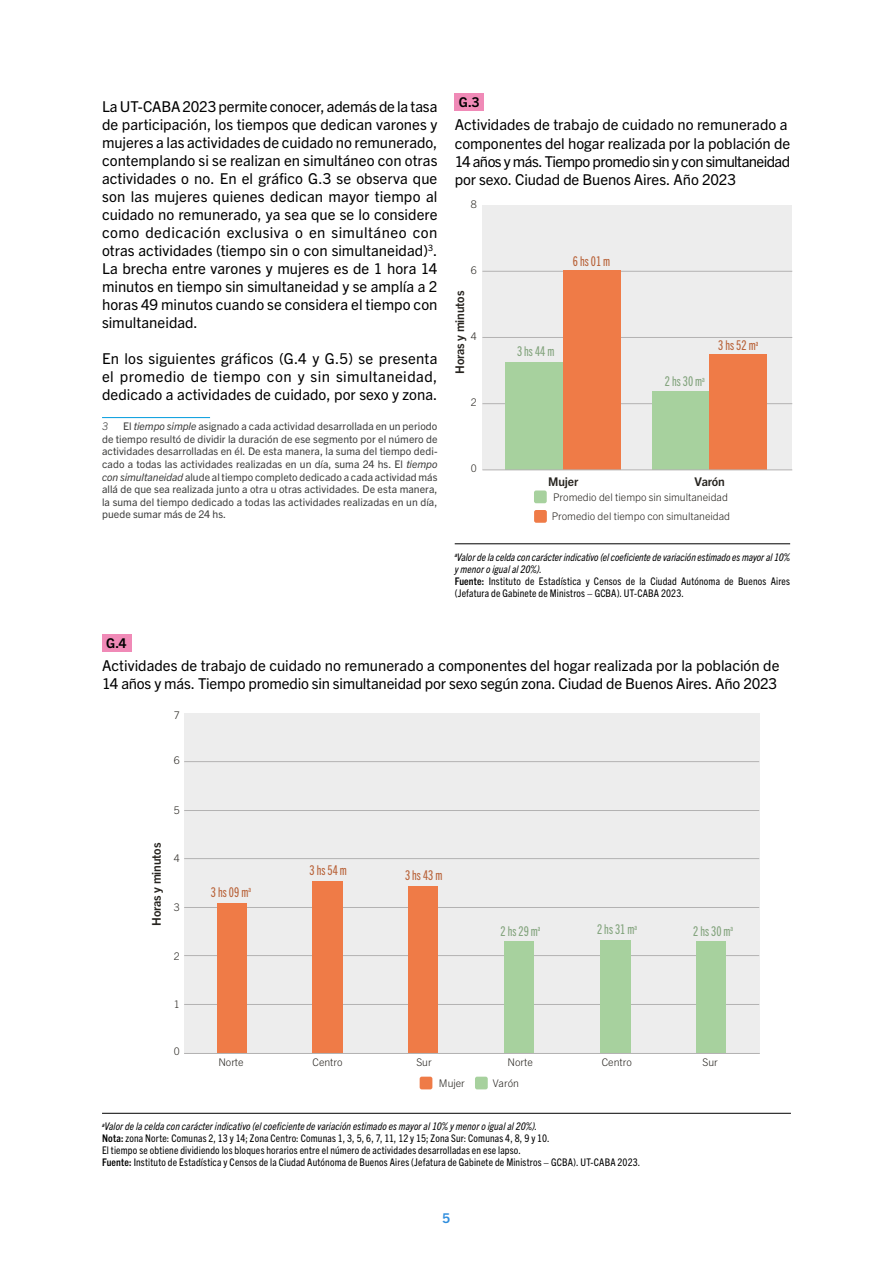
<style>
.page{position:relative;width:893px;height:1263px;background:#fff}
.page>*{position:absolute;margin:0;border:0;box-sizing:border-box;transform-origin:0 0}
.t1{font:15px/18px "Trade Gothic Next LT Pro";letter-spacing:-.005em;color:#000}
.t2{font:13.5px "Trade Gothic Next LT Pro Cm";color:#82a37c}
.t3{font:13.5px "Trade Gothic Next LT Pro Cm";color:#b86137}
.t4{font:700 13.5px "Trade Gothic Next LT Pro";color:#000}
.t5{font:700 13.5px "Trade Gothic Next LT Pro";color:#2f8ddd}
.t6{font:700 12px "Trade Gothic Next LT Pro";letter-spacing:-.01em;color:#26231e}
.t7{font:condensed 10.5px/12px "Trade Gothic Next LT Pro";letter-spacing:.015em;color:#000}
.t8{font:10.5px/12.6px "Trade Gothic Next LT Pro";letter-spacing:.005em;color:#3c3c3b;text-align:justify}
.t9{font:300 10.5px "Trade Gothic Next LT Pro";color:#26231e}
.t10{font:italic 300 10.5px "Trade Gothic Next LT Pro";color:#3c3c3b}
.s1{font-style:italic}
.s2{font-weight:700}
</style>
<div class="page">
<div style="left:455px;top:94px;width:29px;height:17px;background:#f08ab7"></div>
<hr style="left:455px;top:543px;width:335px;height:1px;background:#000">
<div style="left:534px;top:510px;width:13px;height:13px;background:#ef7b47;border-radius:2px"></div>
<div style="left:534px;top:490px;width:13px;height:13px;background:#a7d19e;border-radius:2px"></div>
<div style="left:482px;top:205px;width:310px;height:265px;background:#ededed"></div>
<hr style="left:482px;top:403px;width:310px;height:1px;background:#b3b2b2">
<hr style="left:482px;top:337px;width:310px;height:1px;background:#b3b2b2">
<hr style="left:482px;top:271px;width:310px;height:1px;background:#b3b2b2">
<div style="left:506px;top:362px;width:57px;height:108px;background:#a7d19e"></div>
<div style="left:563px;top:271px;width:58px;height:199px;background:#ef7b47"></div>
<div style="left:652px;top:391px;width:58px;height:79px;background:#a7d19e"></div>
<div style="left:710px;top:355px;width:57px;height:115px;background:#ef7b47"></div>
<hr style="left:482px;top:469px;width:310px;height:1px;background:#b3b2b2">
<hr style="left:102px;top:417px;width:108px;height:1px;background:#009bde">
<div style="left:102px;top:634px;width:29px;height:18px;background:#f08ab7"></div>
<hr style="left:102px;top:1113px;width:689px;height:1px;background:#000">
<div style="left:184px;top:713px;width:575px;height:340px;background:#ededed"></div>
<hr style="left:184px;top:761px;width:575px;height:1px;background:#b3b2b2">
<hr style="left:184px;top:810px;width:575px;height:1px;background:#b3b2b2">
<hr style="left:184px;top:858px;width:575px;height:1px;background:#b3b2b2">
<hr style="left:184px;top:907px;width:575px;height:1px;background:#b3b2b2">
<hr style="left:184px;top:955px;width:575px;height:1px;background:#b3b2b2">
<hr style="left:184px;top:1004px;width:575px;height:1px;background:#b3b2b2">
<div style="left:217px;top:903px;width:30px;height:150px;background:#ef7b47"></div>
<div style="left:312px;top:881px;width:31px;height:172px;background:#ef7b47"></div>
<div style="left:408px;top:886px;width:30px;height:167px;background:#ef7b47"></div>
<div style="left:696px;top:941px;width:30px;height:112px;background:#a7d19e"></div>
<div style="left:600px;top:941px;width:30px;height:112px;background:#a7d19e"></div>
<div style="left:504px;top:941px;width:30px;height:112px;background:#a7d19e"></div>
<hr style="left:184px;top:1053px;width:576px;height:1px;background:#b3b2b2">
<div style="left:475px;top:1077px;width:13px;height:12px;background:#a7d19e;border-radius:2px"></div>
<div style="left:420px;top:1077px;width:12px;height:12px;background:#ef7b47;border-radius:2px"></div>
<p class="t1" style="left:102px;top:96px;width:337px;text-align:justify">La UT-CABA 2023 permite conocer, además de la tasa de participación, los tiempos que dedican varones y mujeres a las actividades de cuidado no remunerado, contemplando si se realizan en simultáneo con otras actividades o no. En el gráfico G.3 se observa que son las mujeres quienes dedican mayor tiempo al cuidado no remunerado, ya sea que se lo considere como dedicación exclusiva o en simultáneo con otras actividades (tiempo sin o con simultaneidad)<sup>3</sup>.<br>La brecha entre varones y mujeres es de 1 hora 14 minutos en tiempo sin simultaneidad y se amplía a 2 horas 49 minutos cuando se considera el tiempo con simultaneidad.</p>
<p class="t1" style="left:102px;top:348px;width:337px;text-align:justify">En los siguientes gráficos (G.4 y G.5) se presenta el promedio de tiempo con y sin simultaneidad, dedicado a actividades de cuidado, por sexo y zona.</p>
<p class="t10" style="left:102px;top:419px;width:7px">3</p>
<p class="t8" style="left:102px;top:419px;width:337px;text-indent:21px">El <span class="s1">tiempo simple</span> asignado a cada actividad desarrollada en un periodo de tiempo resultó de dividir la duración de ese segmento por el número de actividades desarrolladas en él. De esta manera, la suma del tiempo dedi&shy;cado a todas las actividades realizadas en un día, suma 24 hs. El <span class="s1">tiempo con simultaneidad</span> alude al tiempo completo dedicado a cada actividad más allá de que sea realizada junto a otra u otras actividades. De esta manera, la suma del tiempo dedicado a todas las actividades realizadas en un día, puede sumar más de 24 hs.</p>
<p class="t4" style="left:459px;top:93px;width:22px">G.3</p>
<p class="t1" style="left:455px;top:115px;width:337px">Actividades de trabajo de cuidado no remunerado a componentes del hogar realizada por la población de 14 años y más. Tiempo promedio sin y con simultaneidad por sexo. Ciudad de Buenos Aires. Año 2023</p>
<p class="t9" style="left:471px;top:196px;width:7px">8</p>
<p class="t9" style="left:471px;top:263px;width:7px">6</p>
<p class="t6" style="left:451px;top:374px;width:84px;rotate:-90deg">Horas y minutos</p>
<p class="t9" style="left:471px;top:329px;width:7px">4</p>
<p class="t9" style="left:471px;top:395px;width:7px">2</p>
<p class="t9" style="left:471px;top:461px;width:7px">0</p>
<p class="t3" style="left:573px;top:252px;width:39px">6 hs 01 m</p>
<p class="t2" style="left:517px;top:342px;width:39px">3 hs 44 m</p>
<p class="t2" style="left:665px;top:372px;width:42px">2 hs 30 m<sup>a</sup></p>
<p class="t3" style="left:718px;top:336px;width:42px">3 hs 52 m<sup>a</sup></p>
<p class="t6" style="left:548px;top:474px;width:31px">Mujer</p>
<p class="t6" style="left:694px;top:474px;width:32px">Varón</p>
<p class="t9" style="left:553px;top:490px;width:176px">Promedio del tiempo sin simultaneidad</p>
<p class="t9" style="left:552px;top:509px;width:180px">Promedio del tiempo con simultaneidad</p>
<p class="t7" style="left:455px;top:550px;width:337px"><sup>a</sup><span class="s1">Valor de la celda con carácter indicativo (el coeficiente de variación estimado es mayor al 10% y menor o igual al 20%).<br></span><span class="s2">Fuente:</span> Instituto de Estadística y Censos de la Ciudad Autónoma de Buenos Aires (Jefatura de Gabinete de Ministros – GCBA). UT-CABA 2023.</p>
<p class="t4" style="left:106px;top:633px;width:22px">G.4</p>
<p class="t1" style="left:102px;top:655px;width:679px">Actividades de trabajo de cuidado no remunerado a componentes del hogar realizada por la población de<br>14 años y más. Tiempo promedio sin simultaneidad por sexo según zona. Ciudad de Buenos Aires. Año 2023</p>
<p class="t9" style="left:174px;top:708px;width:7px">7</p>
<p class="t9" style="left:174px;top:753px;width:7px">6</p>
<p class="t9" style="left:174px;top:802px;width:7px">5</p>
<p class="t6" style="left:148px;top:926px;width:84px;rotate:-90deg">Horas y minutos</p>
<p class="t9" style="left:174px;top:851px;width:7px">4</p>
<p class="t9" style="left:174px;top:900px;width:7px">3</p>
<p class="t9" style="left:174px;top:948px;width:7px">2</p>
<p class="t9" style="left:174px;top:996px;width:7px">1</p>
<p class="t9" style="left:174px;top:1044px;width:7px">0</p>
<p class="t3" style="left:211px;top:883px;width:42px">3 hs 09 m<sup>a</sup></p>
<p class="t3" style="left:309px;top:861px;width:39px">3 hs 54 m</p>
<p class="t3" style="left:405px;top:866px;width:39px">3 hs 43 m</p>
<p class="t2" style="left:500px;top:922px;width:42px">2 hs 29 m<sup>a</sup></p>
<p class="t2" style="left:597px;top:920px;width:42px">2 hs 31 m<sup>a</sup></p>
<p class="t2" style="left:693px;top:922px;width:42px">2 hs 30 m<sup>a</sup></p>
<p class="t9" style="left:218px;top:1054px;width:27px">Norte</p>
<p class="t9" style="left:313px;top:1054px;width:32px">Centro</p>
<p class="t9" style="left:416px;top:1054px;width:17px">Sur</p>
<p class="t9" style="left:507px;top:1054px;width:27px">Norte</p>
<p class="t9" style="left:602px;top:1054px;width:32px">Centro</p>
<p class="t9" style="left:703px;top:1054px;width:17px">Sur</p>
<p class="t9" style="left:439px;top:1076px;width:27px">Mujer</p>
<p class="t9" style="left:493px;top:1076px;width:28px">Varón</p>
<p class="t7" style="left:102px;top:1120px;width:540px"><sup>a</sup><span class="s1">Valor de la celda con carácter indicativo (el coeficiente de variación estimado es mayor al 10% y menor o igual al 20%).<br></span><span class="s2">Nota:</span> zona Norte: Comunas 2, 13 y 14; Zona Centro: Comunas 1, 3, 5, 6, 7, 11, 12 y 15; Zona Sur: Comunas 4, 8, 9 y 10.<br>El tiempo se obtiene dividiendo los bloques horarios entre el número de actividades desarrolladas en ese lapso.<br><span class="s2">Fuente:</span> Instituto de Estadística y Censos de la Ciudad Autónoma de Buenos Aires (Jefatura de Gabinete de Ministros – GCBA). UT-CABA 2023.</p>
<p class="t5" style="left:442px;top:1209px;width:9px">5</p>
</div>
